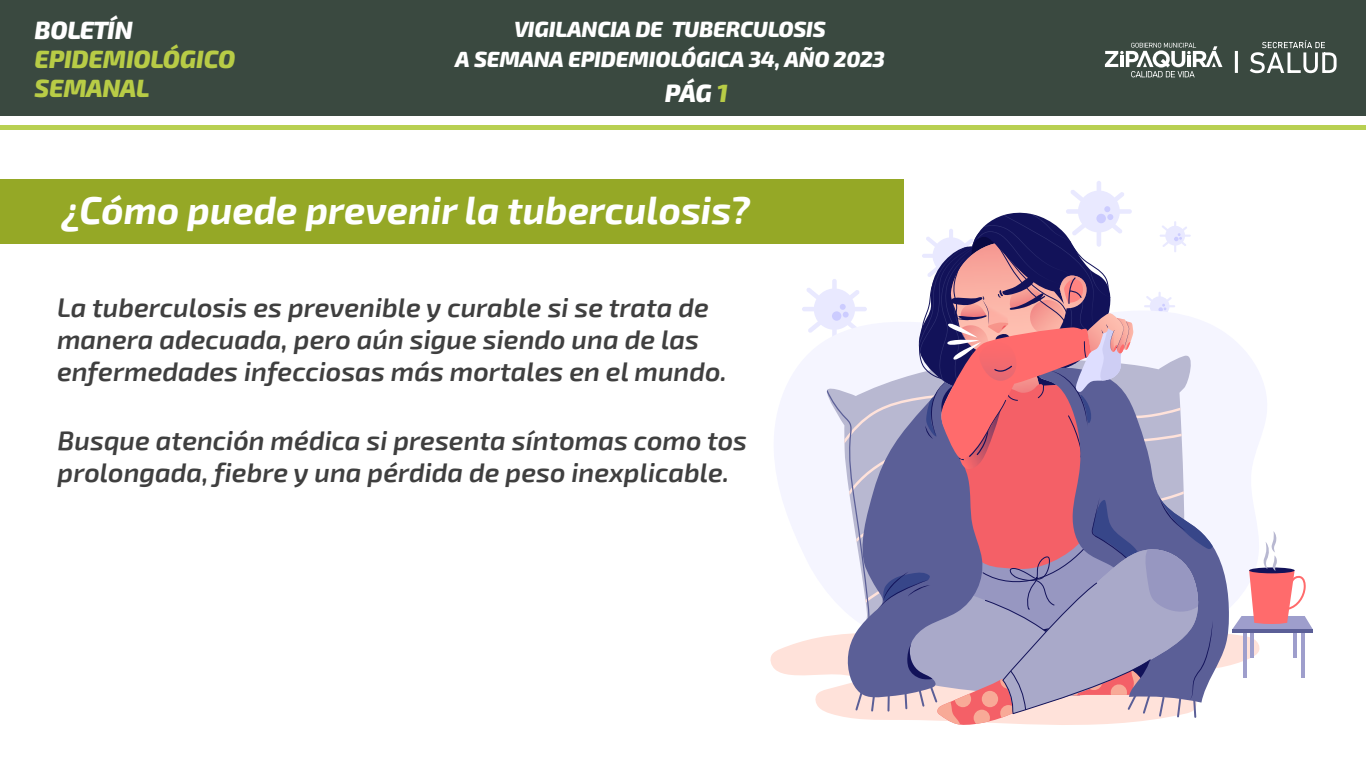
<style>
.page{position:relative;width:1366px;height:768px;background:#fff}
.page>*{position:absolute;margin:0;border:0;box-sizing:border-box;transform-origin:0 0}
.t1{font:italic 700 38px "Exo 2";color:#fff}
.t2{font:italic 600 27px/32px "Exo 2";color:#3f3f3f}
.t3{font:italic 800 25px/29px "Exo 2.0";letter-spacing:-.01em;color:#b8cc46}
.t4{font:italic 800 25px "Exo 2.0";letter-spacing:-.03em;color:#fff}
.t5{font:italic 800 22px/30px "Exo 2.0";letter-spacing:-.01em;color:#fff;text-align:center}
.s1{color:#b8cc46}
</style>
<div class="page">
<svg style="left:770px;top:634px;width:490px;height:42px;fill:#ffe2da"></svg>
<svg style="left:1213px;top:546px;width:16px;height:130px;fill:#5b5f97"></svg>
<svg style="left:802px;top:181px;width:411px;height:544px"></svg>
<hr style="left:1243px;top:621px;width:4px;height:57px;background:#9e9ecc">
<hr style="left:1250px;top:619px;width:4px;height:39px;background:#9e9ecc">
<hr style="left:1293px;top:619px;width:3px;height:39px;background:#9e9ecc">
<hr style="left:1301px;top:621px;width:4px;height:57px;background:#9e9ecc">
<hr style="left:1232px;top:630px;width:81px;height:3px;background:#5b5f97">
<svg style="left:1232px;top:531px;width:81px;height:99px"></svg>
<div style="left:0;top:0;width:1366px;height:116px;background:#3a4940"></div>
<hr style="left:0;top:125px;width:1366px;height:4px;background:#b8d052">
<svg style="left:1105px;top:43px;width:118px;height:34px"></svg>
<svg style="left:1250px;top:40px;width:87px;height:33px"></svg>
<hr style="left:1235px;top:51px;width:3px;height:22px;background:#fff">
<div style="left:0;top:179px;width:904px;height:64px;background:#95a826"></div>
<p class="t4" style="left:35px;top:15px;width:100px">BOLETÍN</p>
<p class="t3" style="left:35px;top:46px;width:202px">EPIDEMIOLÓGICO<br>SEMANAL</p>
<p class="t5" style="left:455px;top:15px;width:431px">VIGILANCIA DE TUBERCULOSIS<br>A SEMANA EPIDEMIOLÓGICA 34, AÑO 2023</p>
<p class="t4" style="left:665px;top:78px;width:65px">PÁG <span class="s1">1</span></p>
<h1 class="t1" style="left:62px;top:188px;width:689px">¿Cómo puede prevenir la tuberculosis?</h1>
<p class="t2" style="left:57px;top:292px;width:671px">La tuberculosis es prevenible y curable si se trata de manera adecuada, pero aún sigue siendo una de las enfermedades infecciosas más mortales en el mundo.</p>
<p class="t2" style="left:58px;top:425px;width:691px">Busque atención médica si presenta síntomas como tos prolongada, fiebre y una pérdida de peso inexplicable.</p>
</div>
